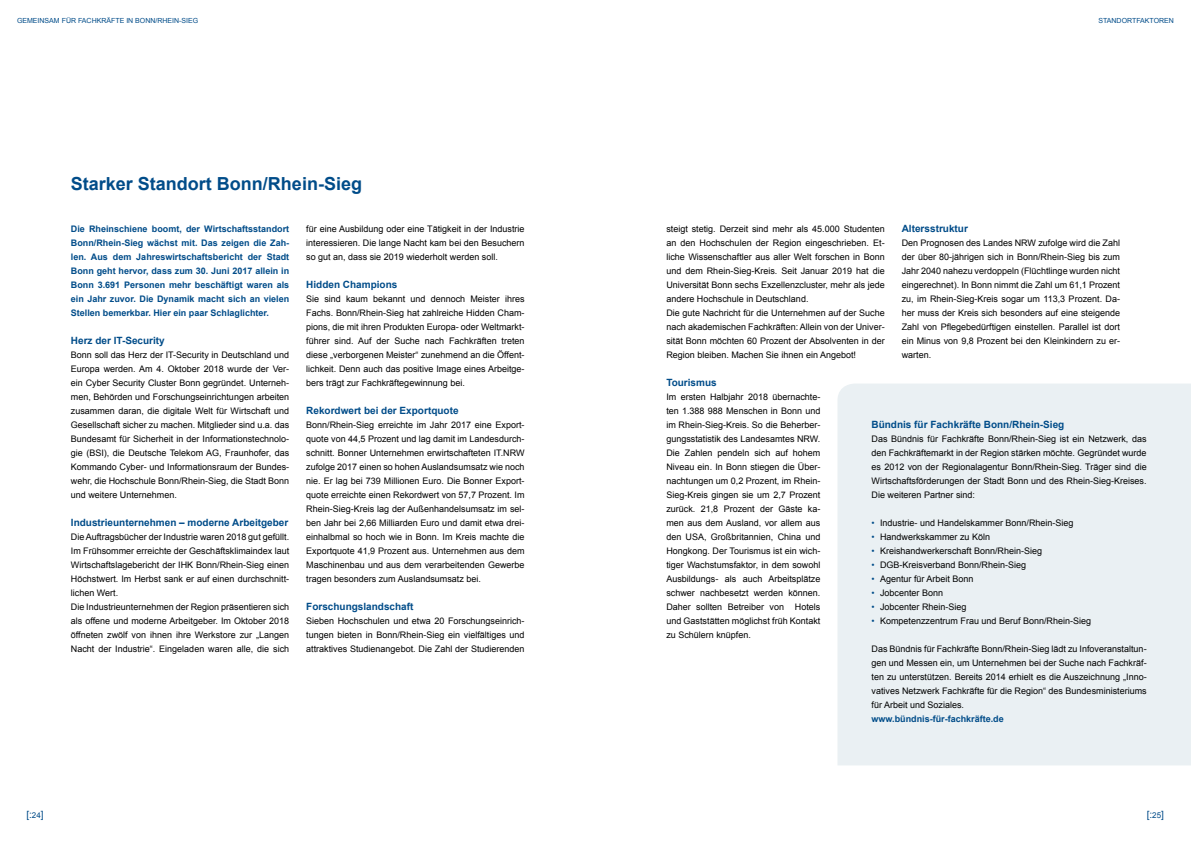
<style>
.page{position:relative;width:1191px;height:842px;background:#fff}
.page>*{position:absolute;margin:0;border:0;box-sizing:border-box;transform-origin:0 0}
.t1{font:700 18px "Arial";color:#004c89}
.t2{font:700 10px "Arial";color:#004c89}
.t3{font:10px "Arial";color:#004c89}
.t4{font:9px/14px "Arial";color:#000;text-align:justify}
.t5{font:700 9px/14px "Arial";color:#004c89;text-align:justify}
.t6{font:7px "Arial";color:#004c89}
.s1{color:#004c89}
.s2{font-size:8px}
</style>
<div class="page">
<div style="left:837px;top:384px;width:354px;height:381px;background:#eaf0f3"></div>
<p class="t6" style="left:17px;top:16px;width:183px">GEMEINSAM FÜR FACHKRÄFTE IN BONN/RHEIN-SIEG</p>
<p class="t6" style="left:1098px;top:16px;width:77px">STANDORTFAKTOREN</p>
<h1 class="t1" style="left:71px;top:172px;width:293px">Starker Standort Bonn/Rhein-Sieg</h1>
<p class="t5" style="left:71px;top:222px;width:220px">Die Rheinschiene boomt, der Wirtschaftsstandort Bonn/Rhein-Sieg wächst mit. Das zeigen die Zah&shy;len. Aus dem Jahreswirtschaftsbericht der Stadt Bonn geht hervor, dass zum 30. Juni 2017 allein in Bonn 3.691 Personen mehr beschäftigt waren als ein Jahr zuvor. Die Dynamik macht sich an vielen Stellen bemerkbar. Hier ein paar Schlaglichter.</p>
<p class="t2" style="left:71px;top:334px;width:95px">Herz der IT-Security</p>
<p class="t4" style="left:71px;top:348px;width:220px">Bonn soll das Herz der IT-Security in Deutschland und Europa werden. Am 4. Oktober 2018 wurde der Ver&shy;ein Cyber Security Cluster Bonn gegründet. Unterneh&shy;men, Behörden und Forschungseinrichtungen arbeiten zusammen daran, die digitale Welt für Wirtschaft und Gesellschaft sicher zu machen. Mitglieder sind u.a. das Bundesamt für Sicherheit in der Informationstechnolo&shy;gie (BSI), die Deutsche Telekom AG, Fraunhofer, das Kommando Cyber- und Informationsraum der Bundes&shy;wehr, die Hochschule Bonn/Rhein-Sieg, die Stadt Bonn und weitere Unternehmen.</p>
<p class="t2" style="left:71px;top:516px;width:219px">Industrieunternehmen – moderne Arbeitgeber</p>
<p class="t4" style="left:71px;top:530px;width:220px;text-align:left">Die Auftragsbücher der Industrie waren 2018 gut gefüllt.<br>Im Frühsommer erreichte der Geschäftsklimaindex laut Wirtschaftslagebericht der IHK Bonn/Rhein-Sieg einen Höchstwert. Im Herbst sank er auf einen durchschnitt&shy;lichen Wert.<br>Die Industrieunternehmen der Region präsentieren sich als offene und moderne Arbeitgeber. Im Oktober 2018 öffneten zwölf von ihnen ihre Werkstore zur „Langen Nacht der Industrie“. Eingeladen waren alle, die sich</p>
<p class="t4" style="left:306px;top:222px;width:220px">für eine Ausbildung oder eine Tätigkeit in der Industrie interessieren. Die lange Nacht kam bei den Besuchern so gut an, dass sie 2019 wiederholt werden soll.</p>
<p class="t2" style="left:306px;top:278px;width:93px">Hidden Champions</p>
<p class="t4" style="left:306px;top:292px;width:220px">Sie sind kaum bekannt und dennoch Meister ihres Fachs. Bonn/Rhein-Sieg hat zahlreiche Hidden Cham&shy;pions, die mit ihren Produkten Europa- oder Weltmarkt&shy;führer sind. Auf der Suche nach Fachkräften treten diese „verborgenen Meister“ zunehmend an die Öffent&shy;lichkeit. Denn auch das positive Image eines Arbeitge&shy;bers trägt zur Fachkräftegewinnung bei.</p>
<p class="t2" style="left:306px;top:404px;width:154px">Rekordwert bei der Exportquote</p>
<p class="t4" style="left:306px;top:418px;width:220px">Bonn/Rhein-Sieg erreichte im Jahr 2017 eine Export&shy;quote von 44,5 Prozent und lag damit im Landesdurch&shy;schnitt. Bonner Unternehmen erwirtschafteten IT.NRW zufolge 2017 einen so hohen Auslandsumsatz wie noch nie. Er lag bei 739 Millionen Euro. Die Bonner Export&shy;quote erreichte einen Rekordwert von 57,7 Prozent. Im Rhein-Sieg-Kreis lag der Außenhandelsumsatz im sel&shy;ben Jahr bei 2,66 Milliarden Euro und damit etwa drei&shy;einhalbmal so hoch wie in Bonn. Im Kreis machte die Exportquote 41,9 Prozent aus. Unternehmen aus dem Maschinenbau und aus dem verarbeitenden Gewerbe tragen besonders zum Auslandsumsatz bei.</p>
<p class="t2" style="left:306px;top:600px;width:109px">Forschungslandschaft</p>
<p class="t4" style="left:306px;top:614px;width:220px">Sieben Hochschulen und etwa 20 Forschungseinrich&shy;tungen bieten in Bonn/Rhein-Sieg ein vielfältiges und attraktives Studienangebot. Die Zahl der Studierenden</p>
<p class="t2" style="left:901px;top:222px;width:68px">Altersstruktur</p>
<p class="t4" style="left:901px;top:236px;width:220px">Den Prognosen des Landes NRW zufolge wird die Zahl der über 80-jährigen sich in Bonn/Rhein-Sieg bis zum Jahr 2040 nahezu verdoppeln (Flüchtlinge wurden nicht eingerechnet). In Bonn nimmt die Zahl um 61,1 Prozent zu, im Rhein-Sieg-Kreis sogar um 113,3 Prozent. Da&shy;her muss der Kreis sich besonders auf eine steigende Zahl von Pflegebedürftigen einstellen. Parallel ist dort ein Minus von 9,8 Prozent bei den Kleinkindern zu er&shy;warten.</p>
<p class="t4" style="left:666px;top:222px;width:220px;text-align:left">steigt stetig. Derzeit sind mehr als 45.000 Studenten an den Hochschulen der Region eingeschrieben. Et&shy;liche Wissenschaftler aus aller Welt forschen in Bonn und dem Rhein-Sieg-Kreis. Seit Januar 2019 hat die Universität Bonn sechs Exzellenzcluster, mehr als jede andere Hochschule in Deutschland.<br>Die gute Nachricht für die Unternehmen auf der Suche nach akademischen Fachkräften: Allein von der Univer&shy;sität Bonn möchten 60 Prozent der Absolventen in der Region bleiben. Machen Sie ihnen ein Angebot!</p>
<p class="t2" style="left:666px;top:376px;width:52px">Tourismus</p>
<p class="t4" style="left:666px;top:390px;width:156px">Im ersten Halbjahr 2018 übernachte&shy;ten 1.388 988 Menschen in Bonn und im Rhein-Sieg-Kreis. So die Beherber&shy;gungsstatistik des Landesamtes NRW.<br>Die Zahlen pendeln sich auf hohem Niveau ein. In Bonn stiegen die Über&shy;nachtungen um 0,2 Prozent, im Rhein-Sieg-Kreis gingen sie um 2,7 Prozent zurück. 21,8 Prozent der Gäste ka&shy;men aus dem Ausland, vor allem aus den USA, Großbritannien, China und Hongkong. Der Tourismus ist ein wich&shy;tiger Wachstumsfaktor, in dem sowohl Ausbildungs- als auch Arbeitsplätze schwer nachbesetzt werden können.<br>Daher sollten Betreiber von Hotels und Gaststätten möglichst früh Kontakt zu Schülern knüpfen.</p>
<p class="t2" style="left:871px;top:418px;width:194px">Bündnis für Fachkräfte Bonn/Rhein-Sieg</p>
<p class="t4" style="left:871px;top:432px;width:277px">Das Bündnis für Fachkräfte Bonn/Rhein-Sieg ist ein Netzwerk, das den Fachkräftemarkt in der Region stärken möchte. Gegründet wurde es 2012 von der Regionalagentur Bonn/Rhein-Sieg. Träger sind die Wirtschaftsförderungen der Stadt Bonn und des Rhein-Sieg-Kreises.<br>Die weiteren Partner sind:</p>
<p class="t4" style="left:871px;top:516px;width:204px"><span class="s1">•</span> Industrie- und Handelskammer Bonn/Rhein-Sieg</p>
<p class="t4" style="left:871px;top:530px;width:120px"><span class="s1">•</span> Handwerkskammer zu Köln</p>
<p class="t4" style="left:871px;top:544px;width:172px"><span class="s1">•</span> Kreishandwerkerschaft Bonn/Rhein-Sieg</p>
<p class="t4" style="left:871px;top:558px;width:156px"><span class="s1">•</span> DGB-Kreisverband Bonn/Rhein-Sieg</p>
<p class="t4" style="left:871px;top:572px;width:104px"><span class="s1">•</span> Agentur für Arbeit Bonn</p>
<p class="t4" style="left:871px;top:586px;width:73px"><span class="s1">•</span> Jobcenter Bonn</p>
<p class="t4" style="left:871px;top:600px;width:97px"><span class="s1">•</span> Jobcenter Rhein-Sieg</p>
<p class="t4" style="left:871px;top:614px;width:221px"><span class="s1">•</span> Kompetenzzentrum Frau und Beruf Bonn/Rhein-Sieg</p>
<p class="t4" style="left:871px;top:642px;width:277px">Das Bündnis für Fachkräfte Bonn/Rhein-Sieg lädt zu Infoveranstaltun&shy;gen und Messen ein, um Unternehmen bei der Suche nach Fachkräf&shy;ten zu unterstützen. Bereits 2014 erhielt es die Auszeichnung „Inno&shy;vatives Netzwerk Fachkräfte für die Region“ des Bundesministeriums für Arbeit und Soziales.</p>
<p class="t5" style="left:871px;top:712px;width:134px">www.bündnis-für-fachkräfte.de</p>
<p class="t3" style="left:26px;top:808px;width:19px">[:<span class="s2">24</span>]</p>
<p class="t3" style="left:1146px;top:808px;width:19px">[:<span class="s2">25</span>]</p>
</div>
